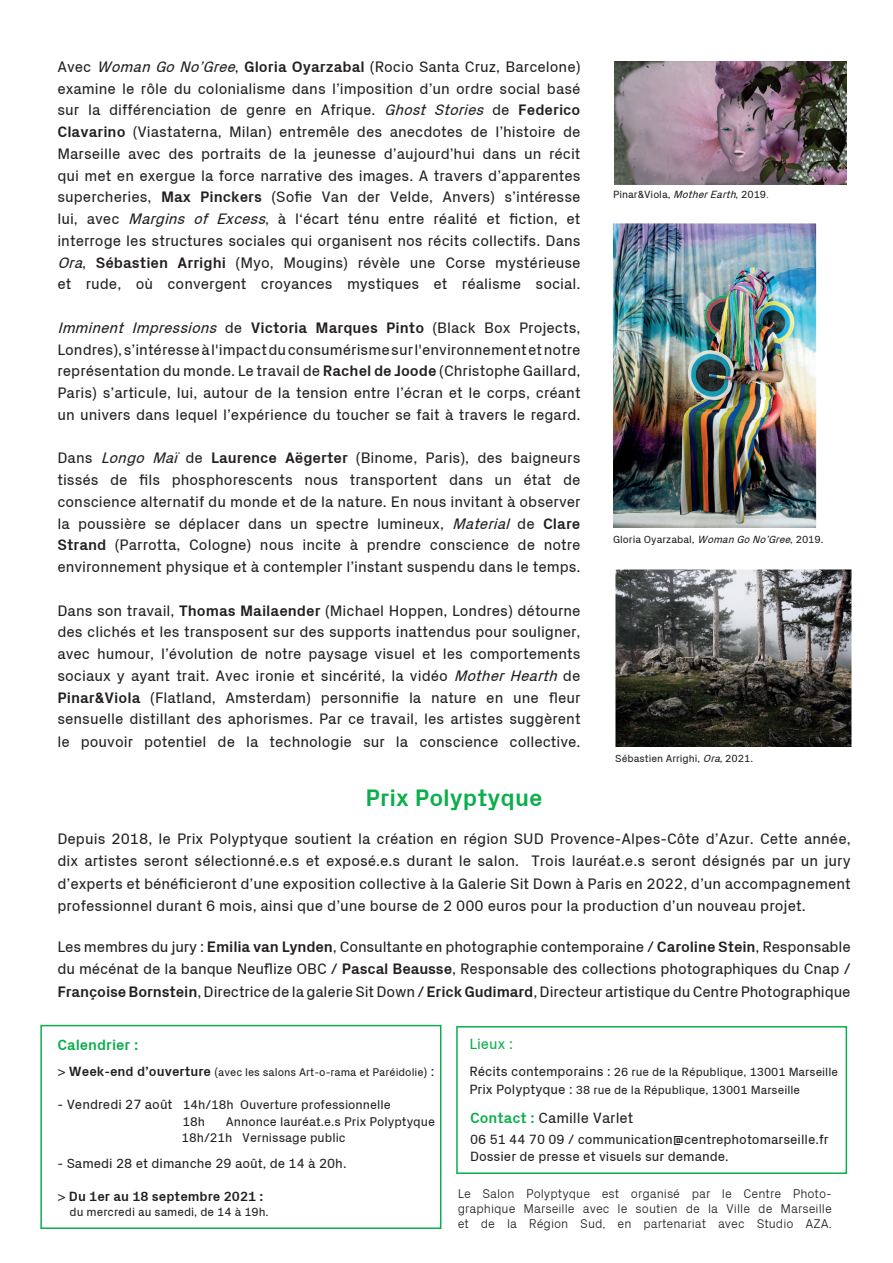
<style>
.page{position:relative;width:893px;height:1263px;background:#fff}
.page>*{position:absolute;margin:0;border:0;box-sizing:border-box;transform-origin:0 0}
.t1{font:700 24px "Px Grotesk";color:#0cae4c}
.t2{font:15.3px/21.8px "Px Grotesk";color:#231f20;text-align:justify}
.t3{font:15px "Px Grotesk";color:#231f20}
.t4{font:700 15px "Px Grotesk";color:#0cae4c}
.t5{font:15px "Px Grotesk";color:#0cae4c}
.t6{font:13.5px/16.5px "Px Grotesk";color:#231f20}
.t7{font:700 13.5px "Px Grotesk";color:#231f20}
.t8{font:300 12.75px/15px "Px Grotesk";color:#231f20;text-align:justify}
.t9{font:12.75px/16.5px "Px Grotesk";color:#231f20}
.t10{font:12px/18px "Px Grotesk";color:#231f20}
.t11{font:11.25px "Px Grotesk";color:#231f20}
.t12{font:10.5px "Px Grotesk";color:#231f20}
.s1{font-style:italic}
.s2{font-weight:700}
.s3{font-family:"URWDIN"}
.s4{font-size:13.5px}
.s5{font-weight:700;font-size:13.5px}
.s6{font-size:12px}
.s7{font-weight:400}
.s8{font-weight:700;color:#0cae4c}
</style>
<div class="page">
<div style="left:40px;top:1025px;width:401px;height:204px;border:2px solid #0cae4c"></div>
<div style="left:456px;top:1026px;width:391px;height:148px;border:2px solid #0cae4c"></div>
<img style="left:614px;top:62px;width:232px;height:123px">
<img style="left:615px;top:570px;width:236px;height:177px">
<img style="left:614px;top:224px;width:203px;height:303px">
<p class="t2" style="left:57px;top:55px;width:525px">Avec <span class="s1">Woman Go No’Gree</span>, <span class="s2">Gloria Oyarzabal</span> (Rocio Santa Cruz, Barcelone) examine le rôle du colonialisme dans l’imposition d’un ordre social basé sur la différenciation de genre en Afrique. <span class="s1">Ghost Stories</span> de <span class="s2">Federico Clavarino</span> (Viastaterna, Milan) entremêle des anecdotes de l’histoire de Marseille avec des portraits de la jeunesse d’aujourd’hui dans un récit qui met en exergue la force narrative des images. A travers d’apparentes supercheries, <span class="s2">Max Pinckers</span> (Sofie Van der Velde, Anvers) s’intéresse lui, avec <span class="s1">Margins of Excess</span>, à l‘écart ténu entre réalité et fiction, et interroge les structures sociales qui organisent nos récits collectifs. Dans <span class="s1">Ora</span>, <span class="s2">Sébastien Arrighi</span> (Myo, Mougins) révèle une Corse mystérieuse et rude, où convergent croyances mystiques et réalisme social.</p>
<p class="t2" style="left:57px;top:316px;width:525px"><span class="s1">Imminent Impressions</span> de <span class="s2">Victoria Marques Pinto</span> (Black Box Projects, Londres), s’intéresse à l'impact du consumérisme sur l'environnement et notre représentation du monde. Le travail de <span class="s2">Rachel de Joode</span> (Christophe Gaillard, Paris) s’articule, lui, autour de la tension entre l’écran et le corps, créant un univers dans lequel l’expérience du toucher se fait à travers le regard.</p>
<p class="t2" style="left:57px;top:447px;width:525px">Dans <span class="s1">Longo Maï</span> de <span class="s2">Laurence Aëgerter</span> (Binome, Paris), des baigneurs tissés de fils phosphorescents nous transportent dans un état de conscience alternatif du monde et de la nature. En nous invitant à observer la poussière se déplacer dans un spectre lumineux, <span class="s1">Material</span> de <span class="s2">Clare Strand</span> (Parrotta, Cologne) nous incite à prendre conscience de notre environnement physique et à contempler l’instant suspendu dans le temps.</p>
<p class="t2" style="left:57px;top:599px;width:525px">Dans son travail, <span class="s2">Thomas Mailaender</span> (Michael Hoppen, Londres) détourne des clichés et les transposent sur des supports inattendus pour souligner, avec humour, l’évolution de notre paysage visuel et les comportements sociaux y ayant trait. Avec ironie et sincérité, la vidéo <span class="s1">Mother Hearth</span> de <span class="s2">Pinar&amp;Viola</span> (Flatland, Amsterdam) personnifie la nature en une fleur sensuelle distillant des aphorismes. Par ce travail, les artistes suggèrent le pouvoir potentiel de la technologie sur la conscience collective.</p>
<p class="t12" style="left:613px;top:189px;width:158px">Pinar&amp;Viola, <span class="s1">MotherEarth</span>, 2019<span class="s3">.</span></p>
<p class="t12" style="left:613px;top:533px;width:212px">Gloria Oyarzabal, <span class="s1">Woman Go No’Gree</span>, 2019.</p>
<p class="t12" style="left:615px;top:752px;width:139px">Sébastien Arrighi, <span class="s1">Ora</span>, 2021.</p>
<h1 class="t1" style="left:365px;top:784px;width:179px">Prix Polyptyque</h1>
<p class="t2" style="left:57px;top:827px;width:795px;line-height:22.5px">Depuis 2018, le Prix Polyptyque soutient la création en région SUD Provence-Alpes-Côte d’Azur. Cette année, dix artistes seront sélectionné.e.s et exposé.e.s durant le salon. Trois lauréat.e.s seront désignés par un jury d’experts et bénéficieront d’une exposition collective à la Galerie Sit Down à Paris en 2022, d’un accompagnement professionnel durant 6 mois, ainsi que d’une bourse de 2 000 euros pour la production d’un nouveau projet.</p>
<p class="t2" style="left:57px;top:935px;width:795px;line-height:22.5px">Les membres du jury : <span class="s2">Emilia van Lynden</span>, Consultante en photographie contemporaine / <span class="s2">Caroline Stein</span>, Responsable du mécénat de la banque Neuflize OBC / <span class="s2">Pascal Beausse</span>, Responsable des collections photographiques du Cnap / <span class="s2">Françoise Bornstein</span>, Directrice de la galerie Sit Down / <span class="s2">Erick Gudimard</span>, Directeur artistique du Centre Photographique</p>
<p class="t4" style="left:57px;top:1036px;width:83px">Calendrier :</p>
<p class="t11" style="left:57px;top:1065px;width:378px"><span class="s4">&gt;</span> <span class="s5">Week-end d’ouverture</span> <span class="s6">(</span>avec les salons Art-o-rama et Paréidolie<span class="s6">)</span> <span class="s4">:</span></p>
<p class="t9" style="left:183px;top:1096px;width:210px;text-indent:-125px"><span class="s4">- Vendredi 27 août</span> 14h/18h Ouverture professionnelle<br>18h</p>
<p class="t9" style="left:182px;top:1112px;width:255px;text-indent:44px">Annonce lauréat.e.s Prix Polyptyque<br>18h/21h Vernissage public</p>
<p class="t6" style="left:57px;top:1154px;width:291px">- Samedi 28 et dimanche 29 août, de 14 à 20h.</p>
<p class="t7" style="left:57px;top:1188px;width:207px"><span class="s7">&gt;</span> Du 1er au 18 septembre 2021 :</p>
<p class="t10" style="left:70px;top:1202px;width:201px">du mercredi au samedi, de 14 à 19h.</p>
<p class="t5" style="left:469px;top:1035px;width:45px">Lieux :</p>
<p class="t10" style="left:469px;top:1063px;width:370px"><span class="s4">Récits contemporains :</span> 26 rue de la République, 13001 Marseille<br><span class="s4">Prix Polyptyque :</span> 38 rue de la République, 13001 Marseille</p>
<p class="t3" style="left:470px;top:1109px;width:165px"><span class="s8">Contact :</span> Camille Varlet</p>
<p class="t6" style="left:470px;top:1131px;width:360px">06 51 44 70 09 / communication@centrephotomarseille.fr<br>Dossier de presse et visuels sur demande.</p>
<p class="t8" style="left:458px;top:1186px;width:376px">Le Salon Polyptyque est organisé par le Centre Photo&shy;graphique Marseille avec le soutien de la Ville de Marseille et de la Région Sud, en partenariat avec Studio AZA.</p>
</div>
